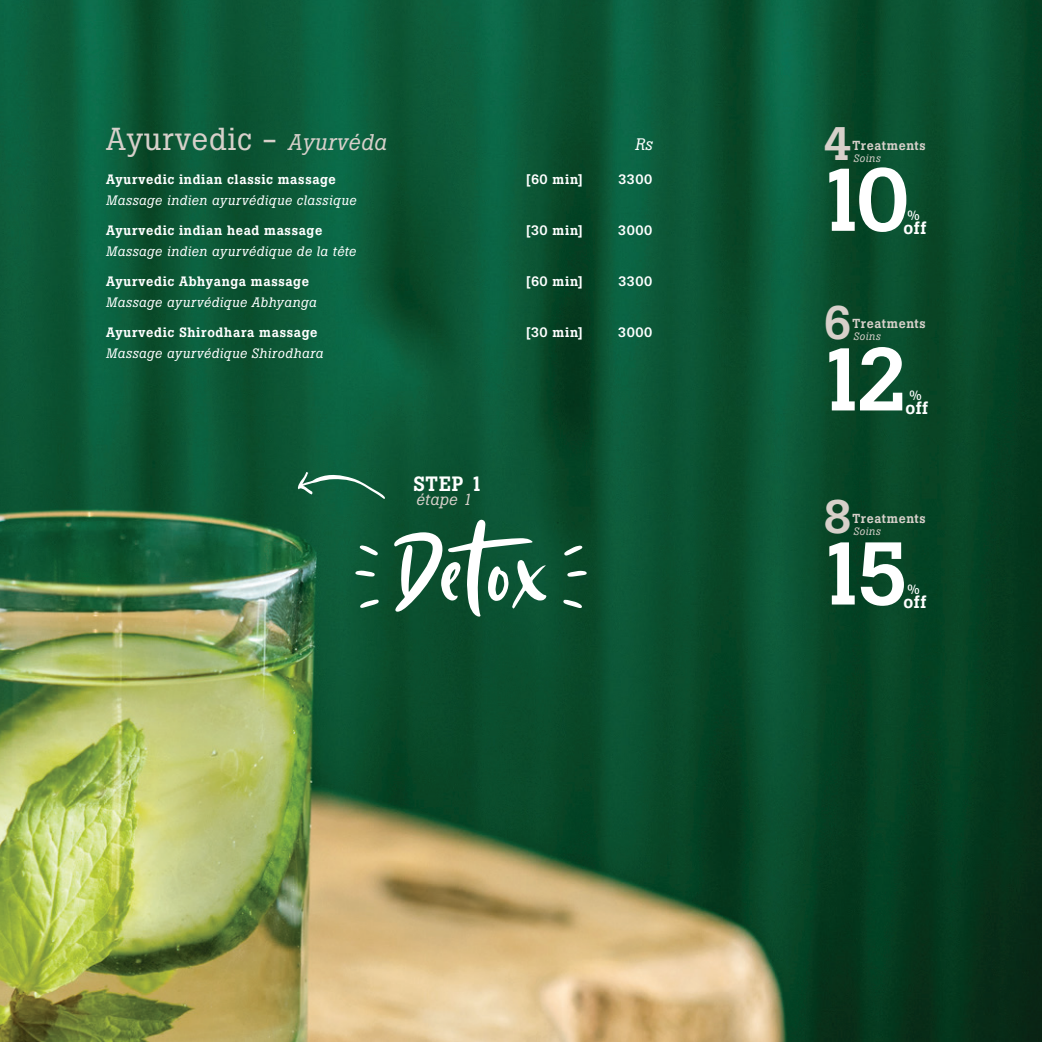
<style>
.page{position:relative;width:1042px;height:1042px;background:#fff}
.page>*{position:absolute;margin:0;border:0;box-sizing:border-box;transform-origin:0 0}
.t1{font:125.55px "South Louisville DEMO";color:#fff}
.t2{font:500 87.9px "Boton";color:#fff}
.t3{font:500 46.65px "Boton";color:#d7d0ca}
.t4{font:31.5px "Boton";letter-spacing:.03em;color:#d7d0ca}
.t5{font:500 20.55px "Boton";color:#fff}
.t6{font:500 17.55px "Boton";letter-spacing:.035em;color:#fff}
.t7{font:italic 16.5px "Boton";color:#fff}
.t8{font:italic 16.05px "Boton";letter-spacing:.03em;color:#d7d0ca}
.t9{font:500 13.5px "Boton";letter-spacing:.05em;color:#fff}
.t10{font:italic 13.5px "Boton";letter-spacing:.035em;color:#fff}
.t11{font:500 13.35px "Boton";color:#fff}
.t12{font:500 12.9px "Boton";letter-spacing:.04em;color:#d7d0ca}
.t13{font:italic 10.65px "Boton";letter-spacing:.055em;color:#d7d0ca}
.s1{font-style:italic;font-size:22.5px}
</style>
<div class="page">
<img style="left:0;top:0;width:1042px;height:1042px">
<svg style="left:298px;top:471px;width:87px;height:28px;background:#2e7356"></svg>
<svg style="left:564px;top:545px;width:19px;height:10px"></svg>
<svg style="left:359px;top:545px;width:19px;height:10px"></svg>
<svg style="left:567px;top:571px;width:20px;height:6px"></svg>
<svg style="left:355px;top:571px;width:20px;height:5px"></svg>
<svg style="left:563px;top:600px;width:19px;height:8px"></svg>
<svg style="left:360px;top:599px;width:19px;height:9px"></svg>
<h3 class="t4" style="left:106px;top:120px;width:282px">Ayurvedic - <span class="s1">Ayurvéda</span></h3>
<p class="t7" style="left:635px;top:135px;width:19px">Rs</p>
<p class="t9" style="left:106px;top:171px;width:231px">Ayurvedic indian classic massage</p>
<p class="t9" style="left:526px;top:171px;width:59px">[60 min]</p>
<p class="t9" style="left:618px;top:171px;width:36px">3300</p>
<p class="t10" style="left:106px;top:193px;width:251px">Massage indien ayurvédique classique</p>
<p class="t9" style="left:106px;top:222px;width:217px">Ayurvedic indian head massage</p>
<p class="t9" style="left:526px;top:222px;width:59px">[30 min]</p>
<p class="t9" style="left:618px;top:222px;width:36px">3000</p>
<p class="t10" style="left:106px;top:244px;width:251px">Massage indien ayurvédique de la tête</p>
<p class="t9" style="left:106px;top:273px;width:204px">Ayurvedic Abhyanga massage</p>
<p class="t9" style="left:526px;top:273px;width:59px">[60 min]</p>
<p class="t9" style="left:618px;top:273px;width:36px">3300</p>
<p class="t10" style="left:106px;top:295px;width:212px">Massage ayurvédique Abhyanga</p>
<p class="t9" style="left:106px;top:324px;width:213px">Ayurvedic Shirodhara massage</p>
<p class="t9" style="left:526px;top:324px;width:59px">[30 min]</p>
<p class="t9" style="left:618px;top:324px;width:36px">3000</p>
<p class="t10" style="left:106px;top:346px;width:218px">Massage ayurvédique Shirodhara</p>
<h3 class="t5" style="left:413px;top:471px;width:71px">STEP 1</h3>
<p class="t8" style="left:416px;top:490px;width:58px">étape 1</p>
<h1 class="t1" style="left:394px;top:506px;width:159px">Detox</h1>
<h3 class="t3" style="left:823px;top:116px;width:30px">4</h3>
<p class="t12" style="left:852px;top:138px;width:75px">Treatments</p>
<p class="t13" style="left:853px;top:152px;width:29px">Soins</p>
<h2 class="t2" style="left:815px;top:148px;width:96px">10</h2>
<p class="t11" style="left:907px;top:207px;width:14px">%</p>
<p class="t6" style="left:903px;top:217px;width:24px">off</p>
<h3 class="t3" style="left:823px;top:295px;width:30px">6</h3>
<p class="t12" style="left:852px;top:316px;width:75px">Treatments</p>
<p class="t13" style="left:853px;top:330px;width:29px">Soins</p>
<h2 class="t2" style="left:815px;top:328px;width:96px">12</h2>
<p class="t11" style="left:909px;top:387px;width:14px">%</p>
<p class="t6" style="left:905px;top:397px;width:24px">off</p>
<h3 class="t3" style="left:823px;top:489px;width:30px">8</h3>
<p class="t12" style="left:852px;top:511px;width:75px">Treatments</p>
<p class="t13" style="left:853px;top:524px;width:29px">Soins</p>
<h2 class="t2" style="left:815px;top:522px;width:96px">15</h2>
<p class="t11" style="left:907px;top:581px;width:14px">%</p>
<p class="t6" style="left:903px;top:591px;width:24px">off</p>
</div>
